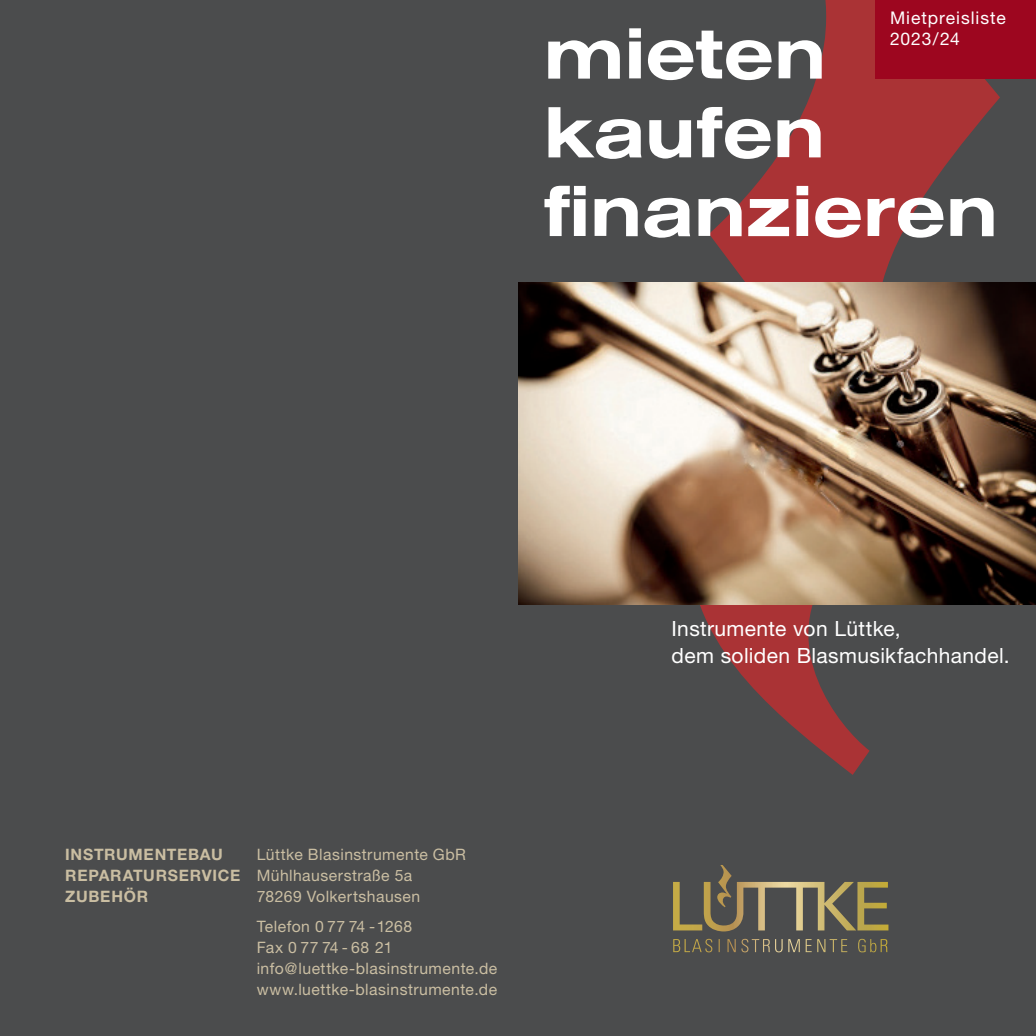
<style>
.page{position:relative;width:1036px;height:1036px;background:#4b4c4d}
.page>*{position:absolute;margin:0;border:0;box-sizing:border-box;transform-origin:0 0}
.t1{font:500 71.75px/78.8px "Helvetica Extended BQ";letter-spacing:.02em;color:#fff}
.t2{font:21px/26.2px "Helvetica Neue";letter-spacing:.015em;color:#fff}
.t3{font:17.5px/21px "Helvetica Neue";letter-spacing:.055em;color:#fff}
.t4{font:15.75px/21px "Helvetica Neue";letter-spacing:.03em;color:#cabea2}
.t5{font:700 15.75px/21px "Helvetica Neue";letter-spacing:.045em;color:#cabea2}
</style>
<div class="page">
<svg style="left:700px;top:0;width:300px;height:775px"></svg>
<img style="left:518px;top:282px;width:518px;height:323px">
<div style="left:875px;top:0;width:161px;height:79px;background:#9d061f"></div>
<svg style="left:673px;top:865px;width:215px;height:87px"></svg>
<p class="t3" style="left:890px;top:7px;width:117px">Mietpreisliste<br>2023/24</p>
<h1 class="t1" style="left:544px;top:17px;width:454px">mieten kaufen finanzieren</h1>
<p class="t5" style="left:65px;top:844px;width:177px">INSTRUMENTEBAU<br>REPARATURSERVICE<br>ZUBEHÖR</p>
<p class="t4" style="left:257px;top:844px;width:211px">Lüttke Blasinstrumente GbR<br>Mühlhauserstraße 5a<br>78269 Volkertshausen</p>
<p class="t4" style="left:257px;top:916px;width:242px">Telefon 0 77 74 -1268<br>Fax 0 77 74 - 68 21 info@luettke-blasinstrumente.de www.luettke-blasinstrumente.de</p>
<h2 class="t2" style="left:671px;top:615px;width:340px">Instrumente von Lüttke,<br>dem soliden Blasmusikfachhandel.</h2>
</div>
